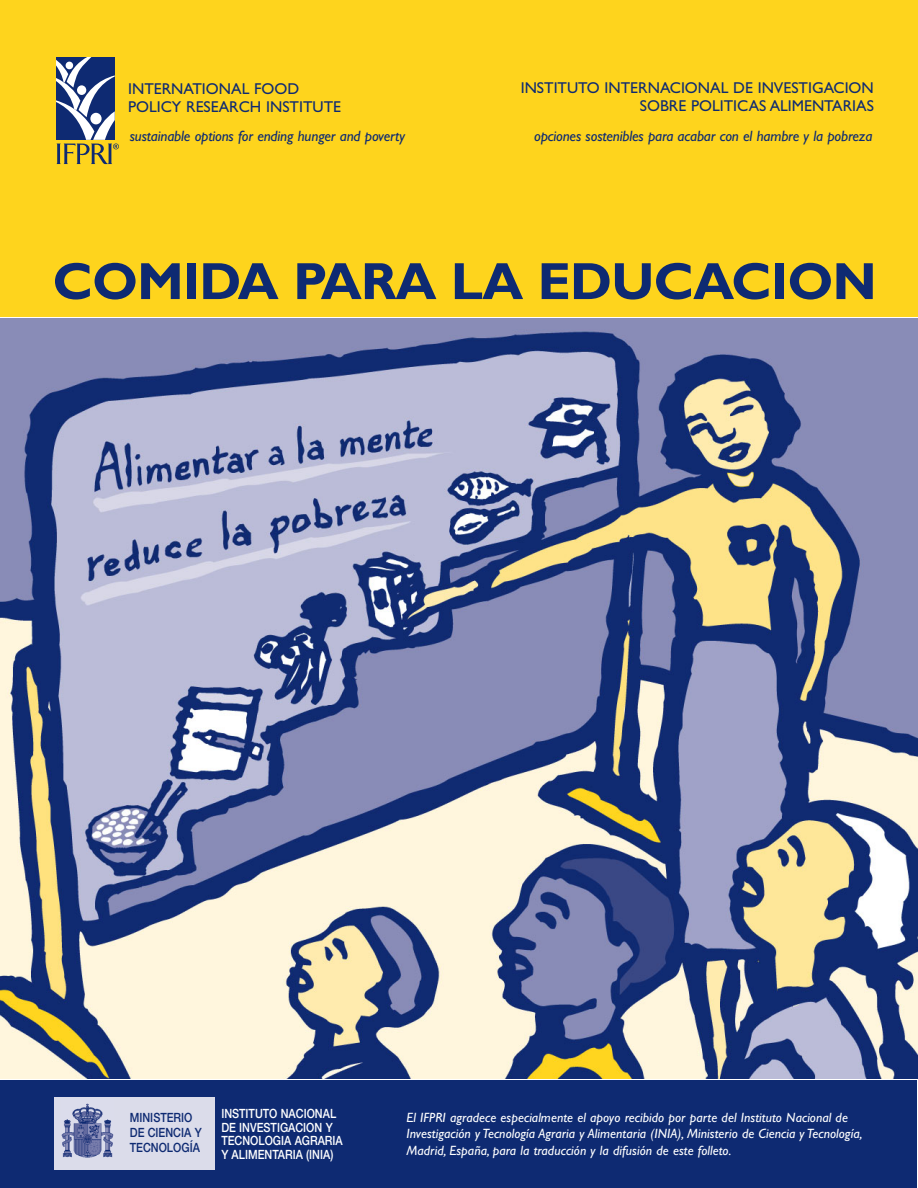
<style>
.page{position:relative;width:918px;height:1188px;background:#fff}
.page>*{position:absolute;margin:0;border:0;box-sizing:border-box;transform-origin:0 0}
.t1{font:700 52.5px "Gill Sans";letter-spacing:-.015em;color:#0e2a72}
.t2{font:15.75px/18px "Gill Sans";color:#0e2a72}
.t3{font:italic 15px "Gill Sans";letter-spacing:-.01em;color:#0e2a72}
.t4{font:italic 13.5px/16.5px "Gill Sans";letter-spacing:.005em;color:#fff}
.t5{font:500 12.75px/13.5px "Helvetica Neue";color:#fff;scale:.85 1}
.t6{font:500 12.75px/15px "Helvetica Neue";color:#0e2a72;scale:.85 1}
</style>
<div class="page">
<div style="left:0;top:0;width:918px;height:317px;background:#fed41d"></div>
<svg style="left:56px;top:57px;width:63px;height:107px"></svg>
<div style="left:0;top:1080px;width:917px;height:108px;background:#0e2a72"></div>
<div style="left:54px;top:1098px;width:160px;height:72px;background:#dbdcea"></div>
<img style="left:62px;top:1103px;width:52px;height:55px">
<img style="left:0;top:318px;width:918px;height:760px">
<p class="t2" style="left:128px;top:81px;width:214px">INTERNATIONAL FOOD<br>POLICY RESEARCH INSTITUTE</p>
<p class="t3" style="left:130px;top:131px;width:277px">sustainable options for ending hunger and poverty</p>
<p class="t2" style="left:521px;top:80px;width:355px;text-align:right">INSTITUTO INTERNACIONAL DE INVESTIGACION<br>SOBRE POLITICAS ALIMENTARIAS</p>
<p class="t3" style="left:534px;top:131px;width:340px">opciones sostenibles para acabar con el hambre y la pobreza</p>
<h1 class="t1" style="left:52px;top:263px;width:826px">COMIDA PARA LA EDUCACION</h1>
<p class="t6" style="left:130px;top:1112px;width:86px">MINISTERIO<br>DE CIENCIA Y<br>TECNOLOGÍA</p>
<p class="t5" style="left:221px;top:1108px;width:144px">INSTITUTO NACIONAL<br>DE INVESTIGACION Y<br>TECNOLOGIA AGRARIA<br>Y ALIMENTARIA (INIA)</p>
<p class="t4" style="left:406px;top:1111px;width:457px">El IFPRI agradece especialmente el apoyo recibido por parte del Instituto Nacional de<br>Investigación y Tecnología Agraria y Alimentaria (INIA), Ministerio de Ciencia y Tecnología,<br>Madrid, España, para la traducción y la difusión de este folleto.</p>
</div>
